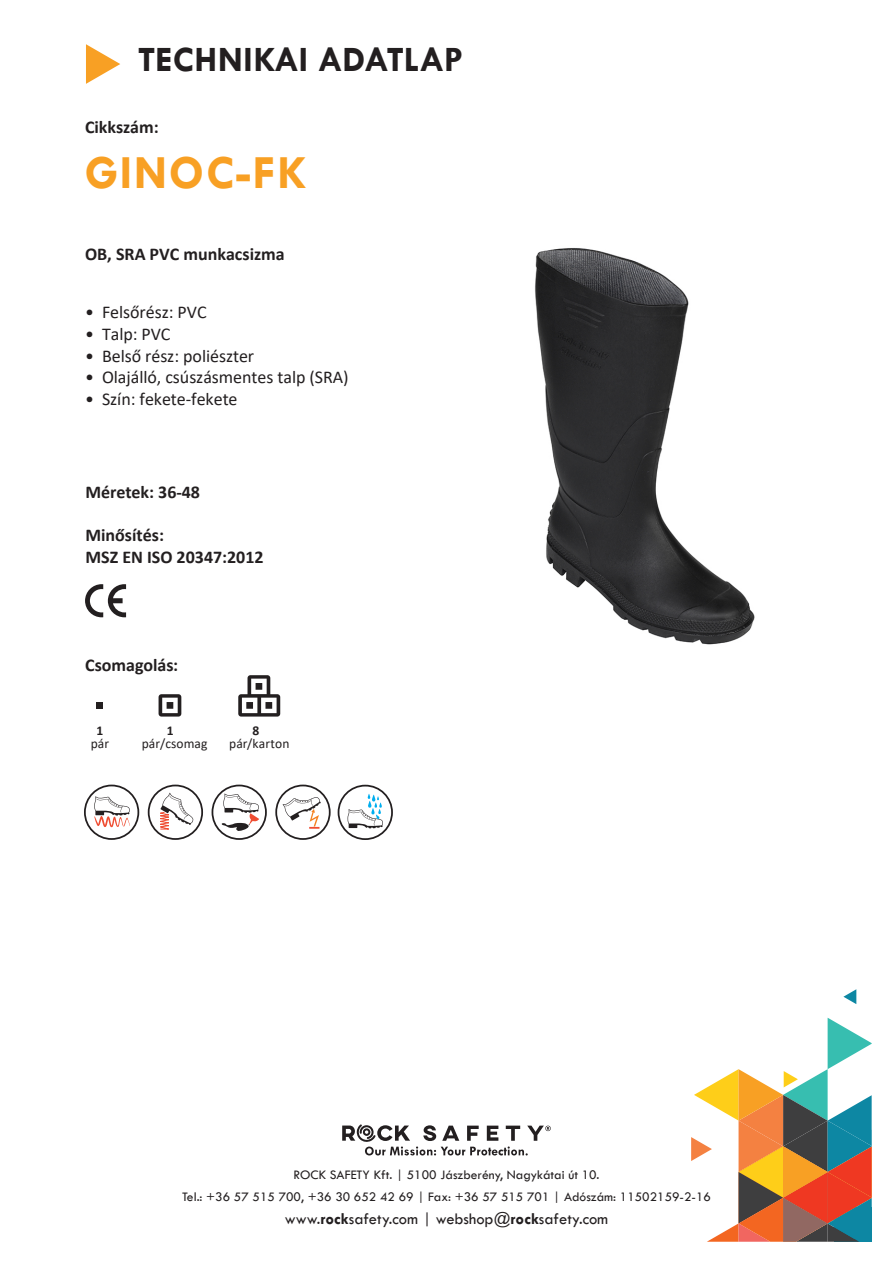
<style>
.page{position:relative;width:893px;height:1263px;background:#fff}
.page>*{position:absolute;margin:0;border:0;box-sizing:border-box;transform-origin:0 0}
.t1{font:700 48px "Tw Cen";letter-spacing:.035em;color:#f8a024}
.t2{font:700 36px "Tw Cen";color:#231f20}
.t3{font:18px "Calibri";letter-spacing:-.005em;color:#231f20}
.t4{font:700 18px/21.6px "Calibri";color:#231f20}
.t5{font:16.5px "Tw Cen";color:#231f20}
.t6{font:13.5px/22.5px "Tw Cen";color:#231f20;text-align:center}
.t7{font:13.5px "Calibri";letter-spacing:.005em;color:#231f20}
.t8{font:700 13.5px "Calibri";color:#231f20}
.s1{font-weight:700}
</style>
<div class="page">
<svg style="left:843px;top:989px;width:13px;height:15px"></svg>
<svg style="left:691px;top:1018px;width:181px;height:224px"></svg>
<svg style="left:342px;top:1124px;width:209px;height:31px"></svg>
<svg style="left:86px;top:44px;width:34px;height:40px"></svg>
<img style="left:535px;top:248px;width:220px;height:397px">
<svg style="left:85px;top:584px;width:41px;height:33px"></svg>
<div style="left:96px;top:702px;width:7px;height:7px;background:#231f20"></div>
<svg style="left:159px;top:694px;width:22px;height:22px"></svg>
<svg style="left:238px;top:675px;width:42px;height:41px"></svg>
<svg style="left:148px;top:785px;width:55px;height:55px"></svg>
<svg style="left:212px;top:785px;width:55px;height:55px"></svg>
<svg style="left:275px;top:785px;width:56px;height:55px"></svg>
<svg style="left:84px;top:785px;width:55px;height:55px"></svg>
<svg style="left:338px;top:785px;width:55px;height:55px"></svg>
<h2 class="t2" style="left:138px;top:38px;width:327px">TECHNIKAI ADATLAP</h2>
<h3 class="t4" style="left:85px;top:116px;width:75px">Cikkszám:</h3>
<h1 class="t1" style="left:85px;top:144px;width:224px">GINOC-FK</h1>
<h3 class="t4" style="left:85px;top:243px;width:201px">OB, SRA PVC munkacsizma</h3>
<h3 class="t3" style="left:85px;top:300px;width:123px">• Felsőrész: PVC</h3>
<h3 class="t3" style="left:85px;top:321px;width:87px">• Talp: PVC</h3>
<h3 class="t3" style="left:85px;top:343px;width:171px">• Belső rész: poliészter</h3>
<h3 class="t3" style="left:85px;top:365px;width:265px">• Olajálló, csúszásmentes talp (SRA)</h3>
<h3 class="t3" style="left:85px;top:386px;width:154px">• Szín: fekete-fekete</h3>
<h3 class="t4" style="left:85px;top:481px;width:116px">Méretek: 36-48</h3>
<h3 class="t4" style="left:85px;top:524px;width:180px">Minősítés:<br>MSZ EN ISO 20347:2012</h3>
<h3 class="t4" style="left:85px;top:654px;width:95px">Csomagolás:</h3>
<p class="t8" style="left:97px;top:721px;width:8px">1</p>
<p class="t8" style="left:167px;top:721px;width:8px">1</p>
<p class="t8" style="left:253px;top:721px;width:8px">8</p>
<p class="t7" style="left:91px;top:734px;width:20px">pár</p>
<p class="t7" style="left:142px;top:734px;width:67px">pár/csomag</p>
<p class="t7" style="left:229px;top:734px;width:62px">pár/karton</p>
<p class="t6" style="left:182px;top:1163px;width:530px">ROCK SAFETY Kft. | 5100 Jászberény, Nagykátai út 10.<br>Tel.: +36 57 515 700, +36 30 652 42 69 | Fax: +36 57 515 701 | Adószám: 11502159-2-16</p>
<p class="t5" style="left:285px;top:1208px;width:325px">www.<span class="s1">rock</span>safety.com | webshop@<span class="s1">rock</span>safety.com</p>
</div>
